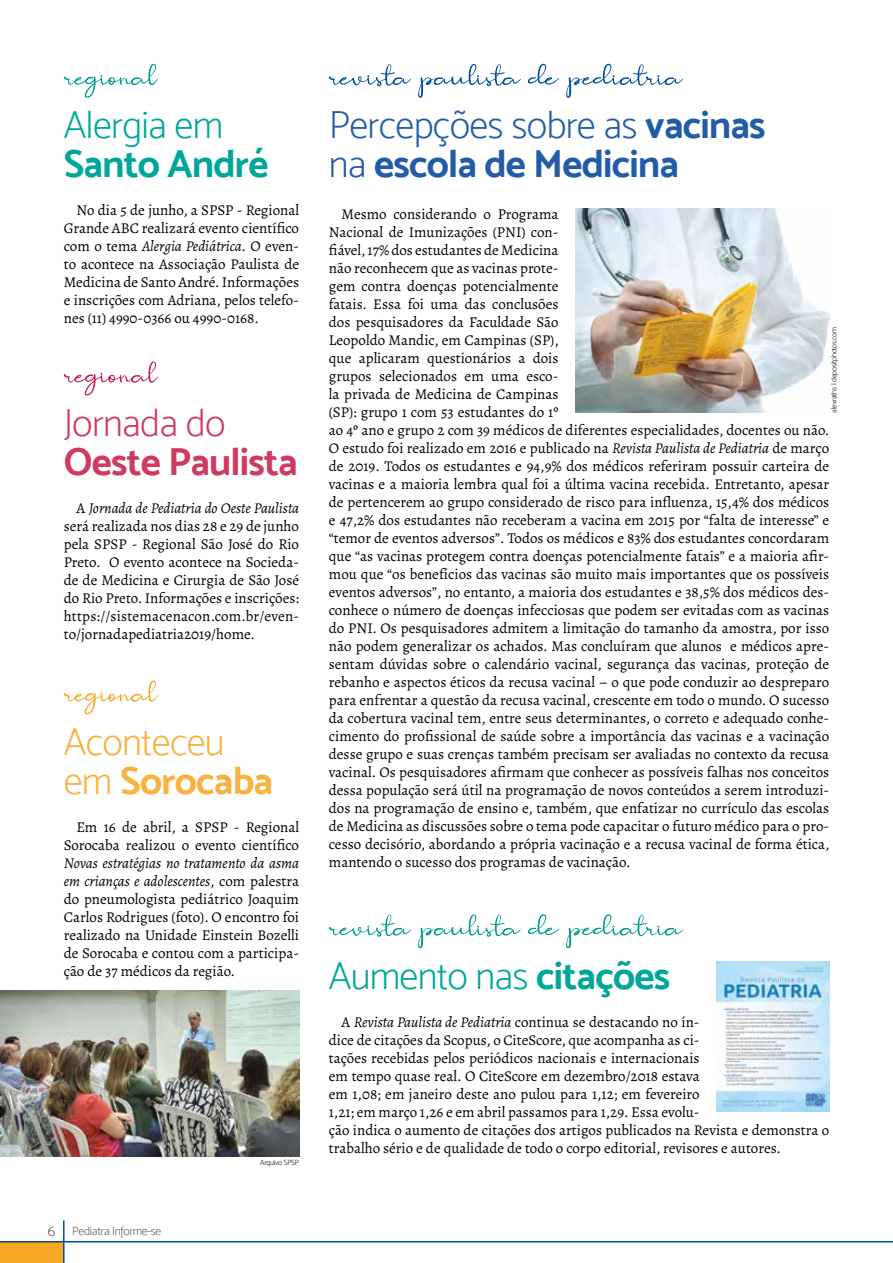
<style>
.page{position:relative;width:893px;height:1263px;background:#fff}
.page>*{position:absolute;margin:0;border:0;box-sizing:border-box;transform-origin:0 0}
.t1{font:39px "Mosk Extra Light 200";letter-spacing:-.02em;color:#00a69a}
.t2{font:39px "Mosk Extra Light 200";letter-spacing:-.02em;color:#225ca8}
.t3{font:39px "Mosk Bold 700";letter-spacing:-.02em;color:#225ca8}
.t4{font:39px "Mosk Bold 700";letter-spacing:-.02em;color:#cf3b60}
.t5{font:39px "Mosk Bold 700";letter-spacing:-.02em;color:#00a69a}
.t6{font:39px "Mosk Bold 700";letter-spacing:-.02em;color:#f9b13f}
.t7{font:39px "Mosk Extra Light 200";letter-spacing:-.02em;color:#f9b13f}
.t8{font:39px "Mosk Extra Light 200";letter-spacing:-.02em;color:#cf3b60}
.t9{font:15px/18px "Alegreya";color:#000;text-align:justify}
.t10{font:12px "Mosk Extra Light 200";letter-spacing:-.025em;color:#575756}
.t11{font:7.5px "Mosk Extra Light 200";letter-spacing:-.02em;color:#000}
.s1{font-style:italic}
.s2{font-family:"Mosk Extra Light 200"}
.s3{font-family:"Mosk Light 300";font-size:15px}
.s4{font-family:"Mosk Bold 700"}
</style>
<div class="page">
<div style="left:0;top:1242px;width:64px;height:21px;background:#f7a823"></div>
<hr style="left:0;top:1241px;width:893px;height:1px;background:#004f9f">
<hr style="left:63px;top:1220px;width:2px;height:43px;background:#004f9f">
<svg style="left:64px;top:64px;width:94px;height:34px"></svg>
<svg style="left:329px;top:63px;width:354px;height:35px"></svg>
<svg style="left:329px;top:914px;width:354px;height:34px"></svg>
<img style="left:575px;top:208px;width:254px;height:204px">
<img style="left:717px;top:961px;width:112px;height:150px">
<img style="left:0;top:991px;width:299px;height:166px">
<svg style="left:64px;top:680px;width:94px;height:35px"></svg>
<svg style="left:64px;top:361px;width:94px;height:35px"></svg>
<h1 class="t1" style="left:64px;top:103px;width:161px">Alergia em</h1>
<h1 class="t5" style="left:64px;top:140px;width:206px">Santo André</h1>
<p class="t9" style="left:64px;top:201px;width:237px;text-indent:13px">No dia 5 de junho, a SPSP - Regional Grande ABC realizará evento científico com o tema <span class="s1">Alergia Pediátrica</span>. O even&shy;to acontece na Associação Paulista de Medicina de Santo André. Informações e inscrições com Adriana, pelos telefo&shy;nes (11) 4990-0366 ou 4990-0168.</p>
<h1 class="t8" style="left:64px;top:400px;width:163px">Jornada do</h1>
<h1 class="t4" style="left:64px;top:438px;width:236px">Oeste Paulista</h1>
<p class="t9" style="left:64px;top:499px;width:237px;text-indent:13px">A <span class="s1">Jornada de Pediatria do Oeste Paulista </span>será realizada nos dias 28 e 29 de junho pela SPSP - Regional São José do Rio Preto. O evento acontece na Socieda&shy;de de Medicina e Cirurgia de São José do Rio Preto. Informações e inscrições: https://sistemacenacon.com.br/even&shy;to/jornadapediatria2019/home.</p>
<h1 class="t7" style="left:64px;top:719px;width:162px">Aconteceu</h1>
<h1 class="t6" style="left:64px;top:757px;width:211px"><span class="s2">em</span> Sorocaba</h1>
<p class="t9" style="left:64px;top:818px;width:237px;text-align:right">Em 16 de abril, a SPSP - Regional<br>Sorocaba realizou o evento científico</p>
<p class="t9" style="left:64px;top:854px;width:237px"><span class="s1">Novas estratégias no tratamento da asma em crianças e adolescentes</span>, com palestra do pneumologista pediátrico Joaquim Carlos Rodrigues (foto). O encontro foi realizado na Unidade Einstein Bozelli de Sorocaba e contou com a participa&shy;ção de 37 médicos da região.</p>
<p class="t10" style="left:48px;top:1224px;width:115px"><span class="s3">6</span> Pediatra Informe-se</p>
<p class="t11" style="left:260px;top:1158px;width:40px">Arquivo SPSP</p>
<h1 class="t2" style="left:329px;top:103px;width:438px">Percepções sobre as <span class="s4">vacinas</span></h1>
<h1 class="t3" style="left:329px;top:140px;width:352px"><span class="s2">na</span> escola de Medicina</h1>
<p class="t9" style="left:329px;top:205px;width:502px;text-align:left;text-indent:13px">Mesmo considerando o Programa<br>Nacional de Imunizações (PNI) con-<br>fiável, 17% dos estudantes de Medicina<br>não reconhecem que as vacinas prote-<br>gem contra doenças potencialmente<br>fatais. Essa foi uma das conclusões<br>dos pesquisadores da Faculdade São<br>Leopoldo Mandic, em Campinas (SP),<br>que aplicaram questionários a dois<br>grupos selecionados em uma esco-<br>la privada de Medicina de Campinas<br>(SP): grupo 1 com 53 estudantes do 1º<br>ao 4º ano e grupo 2 com 39 médicos de diferentes especialidades, docentes ou não.<br>O estudo foi realizado em 2016 e publicado na <span class="s1">Revista Paulista de Pediatria</span> de março de 2019. Todos os estudantes e 94,9% dos médicos referiram possuir carteira de vacinas e a maioria lembra qual foi a última vacina recebida. Entretanto, apesar de pertencerem ao grupo considerado de risco para influenza, 15,4% dos médicos e 47,2% dos estudantes não receberam a vacina em 2015 por “falta de interesse” e “temor de eventos adversos”. Todos os médicos e 83% dos estudantes concordaram que “as vacinas protegem contra doenças potencialmente fatais” e a maioria afir&shy;mou que “os benefícios das vacinas são muito mais importantes que os possíveis eventos adversos”, no entanto, a maioria dos estudantes e 38,5% dos médicos des&shy;conhece o número de doenças infecciosas que podem ser evitadas com as vacinas do PNI. Os pesquisadores admitem a limitação do tamanho da amostra, por isso não podem generalizar os achados. Mas concluíram que alunos e médicos apre&shy;sentam dúvidas sobre o calendário vacinal, segurança das vacinas, proteção de rebanho e aspectos éticos da recusa vacinal – o que pode conduzir ao despreparo para enfrentar a questão da recusa vacinal, crescente em todo o mundo. O sucesso da cobertura vacinal tem, entre seus determinantes, o correto e adequado conhe&shy;cimento do profissional de saúde sobre a importância das vacinas e a vacinação desse grupo e suas crenças também precisam ser avaliadas no contexto da recusa vacinal. Os pesquisadores afirmam que conhecer as possíveis falhas nos conceitos dessa população será útil na programação de novos conteúdos a serem introduzi&shy;dos na programação de ensino e, também, que enfatizar no currículo das escolas de Medicina as discussões sobre o tema pode capacitar o futuro médico para o pro&shy;cesso decisório, abordando a própria vacinação e a recusa vacinal de forma ética, mantendo o sucesso dos programas de vacinação.</p>
<p class="t11" style="left:830px;top:412px;width:87px;rotate:-90deg">alexraths | depositphotos.com</p>
<h1 class="t1" style="left:329px;top:953px;width:343px">Aumento nas <span class="s4">citações</span></h1>
<p class="t9" style="left:329px;top:1013px;width:502px;text-align:left;text-indent:13px">A <span class="s1">Revista Paulista de Pediatria</span> continua se destacando no ín-<br>dice de citações da Scopus, o CiteScore, que acompanha as ci-<br>tações recebidas pelos periódicos nacionais e internacionais<br>em tempo quase real. O CiteScore em dezembro/2018 estava<br>em 1,08; em janeiro deste ano pulou para 1,12; em fevereiro<br>1,21; em março 1,26 e em abril passamos para 1,29. Essa evolu-<br>ção indica o aumento de citações dos artigos publicados na Revista e demonstra o trabalho sério e de qualidade de todo o corpo editorial, revisores e autores.</p>
</div>
